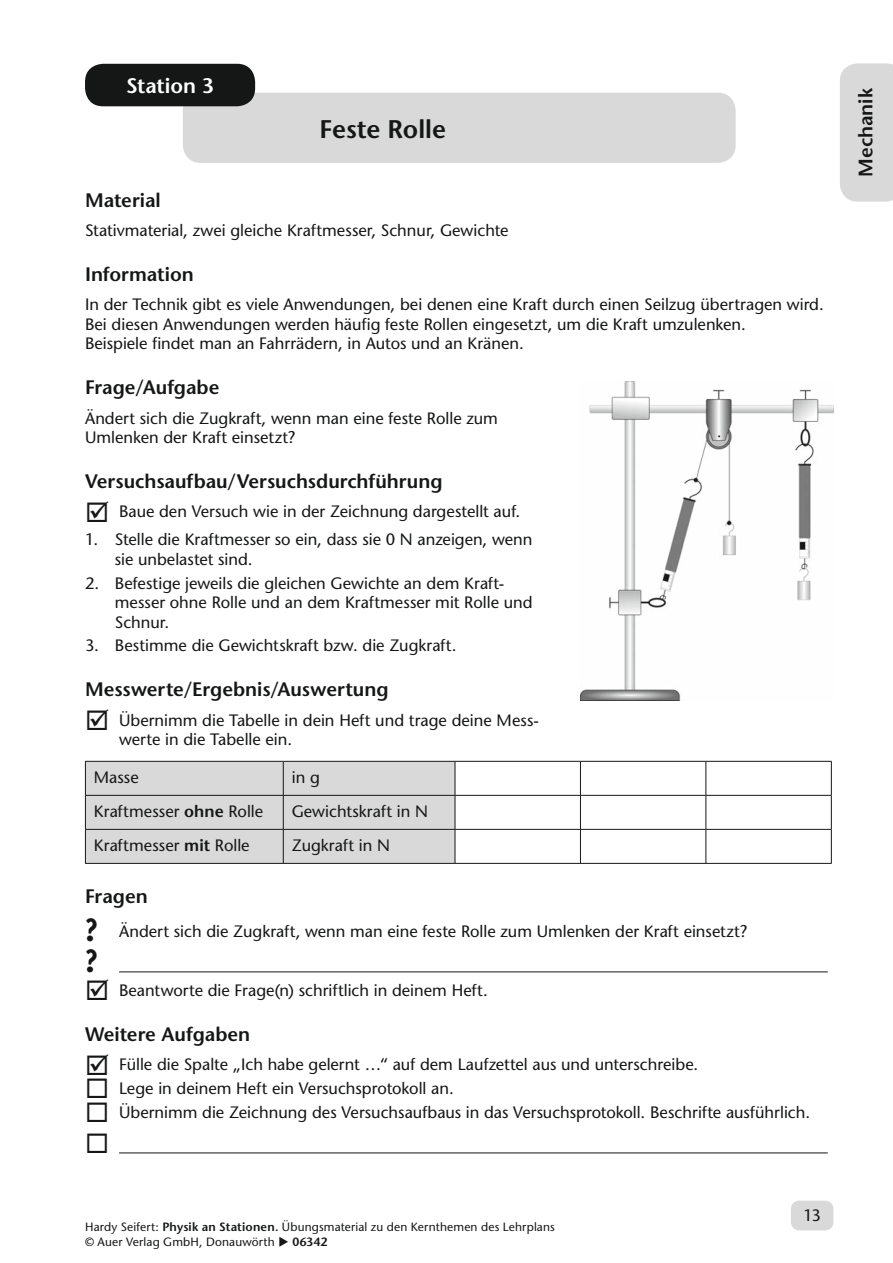
<style>
.page{position:relative;width:893px;height:1263px;background:#fff}
.page>*{position:absolute;margin:0;border:0;box-sizing:border-box;transform-origin:0 0}
.t1{font:27px "Hobo";color:#151616}
.t2{font:600 25.5px "Stone Sans";letter-spacing:-.005em;color:#151616}
.t3{font:600 21px "Stone Sans";color:#fff}
.t4{font:600 19.5px "Stone Sans";color:#151616}
.t5{font:16.5px/19.5px "Stone Sans";color:#151616}
.t6{font:12px/15px "Stone Sans";letter-spacing:.015em;color:#151616}
.t7{font:600 12px "Stone Sans";letter-spacing:.01em;color:#151616}
.s1{font-weight:600}
</style>
<div class="page">
<div style="left:791px;top:1201px;width:42px;height:29px;background:#d9d9da;border-radius:9px"></div>
<div style="left:183px;top:93px;width:553px;height:70px;background:#d9d9da;border-radius:18px"></div>
<div style="left:85px;top:64px;width:170px;height:42px;background:#151616;border-radius:18px"></div>
<div style="left:840px;top:63px;width:53px;height:139px;background:#d9d9da"></div>
<div style="left:86px;top:762px;width:369px;height:101px;background:#d9d9da"></div>
<hr style="left:283px;top:762px;width:1px;height:33px;background:#151616">
<hr style="left:580px;top:762px;width:1px;height:33px;background:#151616">
<hr style="left:705px;top:762px;width:1px;height:33px;background:#151616">
<hr style="left:85px;top:795px;width:370px;height:1px;background:#151616">
<hr style="left:283px;top:796px;width:1px;height:33px;background:#151616">
<hr style="left:455px;top:795px;width:251px;height:1px;background:#151616">
<hr style="left:580px;top:796px;width:1px;height:33px;background:#151616">
<hr style="left:706px;top:795px;width:126px;height:1px;background:#151616">
<hr style="left:705px;top:796px;width:1px;height:33px;background:#151616">
<hr style="left:85px;top:829px;width:370px;height:1px;background:#151616">
<hr style="left:283px;top:830px;width:1px;height:33px;background:#151616">
<hr style="left:455px;top:829px;width:251px;height:1px;background:#151616">
<hr style="left:580px;top:830px;width:1px;height:33px;background:#151616">
<hr style="left:706px;top:829px;width:126px;height:1px;background:#151616">
<hr style="left:705px;top:830px;width:1px;height:33px;background:#151616">
<hr style="left:455px;top:761px;width:377px;height:1px;background:#151616">
<hr style="left:831px;top:762px;width:1px;height:33px;background:#151616">
<hr style="left:831px;top:796px;width:1px;height:33px;background:#151616">
<hr style="left:831px;top:830px;width:1px;height:33px;background:#151616">
<hr style="left:455px;top:863px;width:377px;height:1px;background:#151616">
<hr style="left:85px;top:761px;width:198px;height:1px;background:#151616">
<hr style="left:85px;top:762px;width:1px;height:33px;background:#151616">
<hr style="left:283px;top:761px;width:172px;height:1px;background:#151616">
<hr style="left:455px;top:762px;width:1px;height:33px;background:#151616">
<hr style="left:85px;top:796px;width:1px;height:33px;background:#151616">
<hr style="left:455px;top:796px;width:1px;height:33px;background:#151616">
<hr style="left:85px;top:830px;width:1px;height:33px;background:#151616">
<hr style="left:455px;top:830px;width:1px;height:33px;background:#151616">
<hr style="left:85px;top:863px;width:370px;height:1px;background:#151616">
<hr style="left:119px;top:971px;width:709px;height:1px;background:#151616">
<hr style="left:119px;top:1152px;width:709px;height:1px;background:#151616">
<img style="left:580px;top:381px;width:253px;height:320px">
<p class="t3" style="left:126px;top:78px;width:90px">Station 3</p>
<h2 class="t2" style="left:319px;top:119px;width:128px">Feste Rolle</h2>
<p class="t4" style="left:85px;top:193px;width:77px">Material</p>
<p class="t5" style="left:85px;top:222px;width:425px">Stativmaterial, zwei gleiche Kraftmesser, Schnur, Gewichte</p>
<p class="t4" style="left:85px;top:267px;width:110px">Information</p>
<p class="t5" style="left:85px;top:297px;width:740px">In der Technik gibt es viele Anwendungen, bei denen eine Kraft durch einen Seilzug übertragen wird.<br>Bei diesen Anwendungen werden häufig feste Rollen eingesetzt, um die Kraft umzulenken.<br>Beispiele findet man an Fahrrädern, in Autos und an Kränen.</p>
<p class="t4" style="left:85px;top:380px;width:136px">Frage/Aufgabe</p>
<p class="t5" style="left:85px;top:410px;width:414px">Ändert sich die Zugkraft, wenn man eine feste Rolle zum<br>Umlenken der Kraft einsetzt?</p>
<p class="t4" style="left:85px;top:474px;width:359px">Versuchsaufbau/Versuchsdurchführung</p>
<p class="t5" style="left:119px;top:504px;width:403px">Baue den Versuch wie in der Zeichnung dargestellt auf.</p>
<p class="t5" style="left:115px;top:532px;width:419px;text-indent:-30px">1. Stelle die Kraftmesser so ein, dass sie 0 N anzeigen, wenn sie unbelastet sind.</p>
<p class="t5" style="left:115px;top:575px;width:419px;text-indent:-30px">2. Befestige jeweils die gleichen Gewichte an dem Kraft&shy;messer ohne Rolle und an dem Kraftmesser mit Rolle und<br>Schnur.</p>
<p class="t5" style="left:85px;top:638px;width:373px">3. Bestimme die Gewichtskraft bzw. die Zugkraft.</p>
<p class="t4" style="left:85px;top:682px;width:305px">Messwerte/Ergebnis/Auswertung</p>
<p class="t5" style="left:119px;top:712px;width:421px">Übernimm die Tabelle in dein Heft und trage deine Mess&shy;werte in die Tabelle ein.</p>
<p class="t5" style="left:94px;top:769px;width:46px">Masse</p>
<p class="t5" style="left:292px;top:769px;width:30px">in g</p>
<p class="t5" style="left:94px;top:803px;width:171px">Kraftmesser <span class="s1">ohne</span> Rolle</p>
<p class="t5" style="left:292px;top:803px;width:138px">Gewichtskraft in N</p>
<p class="t5" style="left:94px;top:837px;width:157px">Kraftmesser <span class="s1">mit</span> Rolle</p>
<p class="t5" style="left:292px;top:837px;width:100px">Zugkraft in N</p>
<p class="t4" style="left:85px;top:888px;width:64px">Fragen</p>
<h1 class="t1" style="left:85px;top:916px;width:14px">?</h1>
<p class="t5" style="left:119px;top:923px;width:630px">Ändert sich die Zugkraft, wenn man eine feste Rolle zum Umlenken der Kraft einsetzt?</p>
<h1 class="t1" style="left:85px;top:947px;width:14px">?</h1>
<p class="t5" style="left:119px;top:982px;width:370px">Beantworte die Frage(n) schriftlich in deinem Heft.</p>
<p class="t4" style="left:85px;top:1026px;width:167px">Weitere Aufgaben</p>
<p class="t5" style="left:119px;top:1054px;width:692px;line-height:23.7px">Fülle die Spalte „Ich habe gelernt …“ auf dem Laufzettel aus und unterschreibe.<br>Lege in deinem Heft ein Versuchsprotokoll an.<br>Übernimm die Zeichnung des Versuchsaufbaus in das Versuchsprotokoll. Beschrifte ausführlich.</p>
<p class="t6" style="left:85px;top:1220px;width:471px">Hardy Seifert: <span class="s1">Physik an Stationen.</span> Übungsmaterial zu den Kernthemen des Lehrplans © Auer Verlag GmbH, Donauwörth</p>
<p class="t7" style="left:292px;top:1237px;width:36px">06342</p>
<p class="t5" style="left:804px;top:1207px;width:19px">13</p>
<p class="t4" style="left:858px;top:177px;width:90px;rotate:-90deg">Mechanik</p>
</div>
